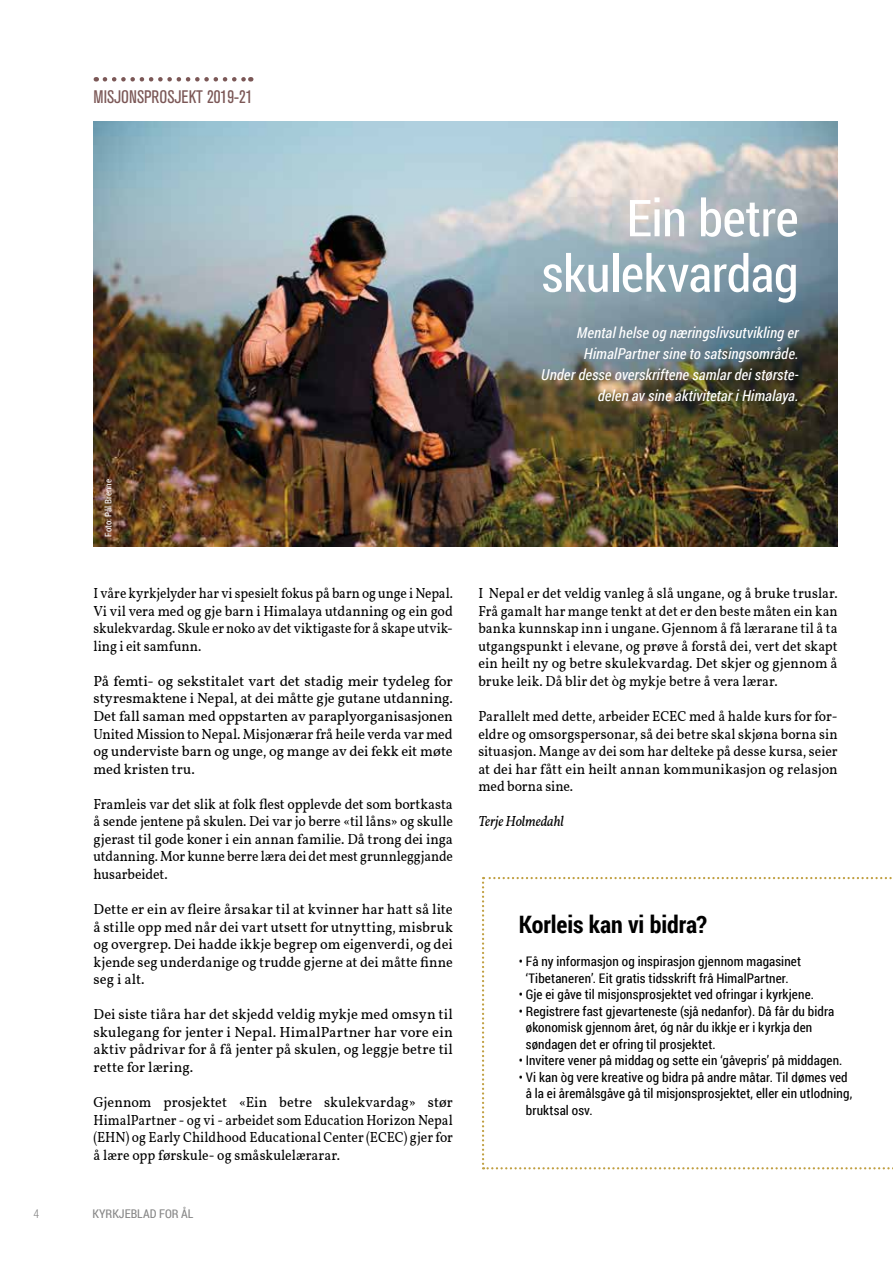
<style>
.page{position:relative;width:893px;height:1263px;background:#fff}
.page>*{position:absolute;margin:0;border:0;box-sizing:border-box;transform-origin:0 0}
.t1{font:51px/55.5px "Roboto Condensed";letter-spacing:-.01em;color:#fff;text-align:right}
.t2{font:700 24px "Roboto Condensed";letter-spacing:-.005em;color:#000}
.t3{font:condensed 18px "Akzidenz Grotesk BE";color:#7b5756}
.t4{font:italic 15px/21px "Roboto Condensed";letter-spacing:.005em;color:#fff;text-align:right}
.t5{font:14.55px/17.5px "Vollkorn";color:#000;text-align:justify}
.t6{font:14.55px/17.5px "Vollkorn";color:#000;text-align:justify;scale:.95 1}
.t7{font:14.55px/17.5px "Vollkorn";color:#000;text-align:justify;scale:.96 1}
.t8{font:14.55px/17.5px "Vollkorn";color:#000;text-align:justify;scale:.93 1}
.t9{font:italic 14.55px "Vollkorn";letter-spacing:-.005em;color:#000;scale:.95 1}
.t10{font:13.2px/16.5px "Roboto Condensed";letter-spacing:.01em;color:#000}
.t11{font:12px "Roboto Condensed";color:#878787}
.t12{font:300 12px "Roboto Condensed";color:#878787}
.t13{font:9px "Roboto Condensed";color:#fff}
</style>
<div class="page">
<img style="left:94px;top:121px;width:744px;height:425px">
<svg style="left:482px;top:877px;width:411px;height:292px"></svg>
<svg style="left:105px;top:77px;width:146px;height:5px"></svg>
<p class="t3" style="left:94px;top:87px;width:160px">MISJONSPROSJEKT 2019-21</p>
<h1 class="t1" style="left:541px;top:189px;width:259px">Ein betre skulekvardag</h1>
<p class="t4" style="left:541px;top:322px;width:259px">Mental helse og næringslivsutvikling er HimalPartner sine to satsingsområde.<br>Under desse overskriftene samlar dei største&shy;delen av sine aktivitetar i Himalaya.</p>
<p class="t13" style="left:102px;top:537px;width:59px;rotate:-90deg">Foto: Pål Brenne</p>
<p class="t8" style="left:94px;top:585px;width:388px">I våre kyrkjelyder har vi spesielt fokus på barn og unge i Nepal.<br>Vi vil vera med og gje barn i Himalaya utdanning og ein god skulekvardag. Skule er noko av det viktigaste for å skape utvik&shy;ling i eit samfunn.</p>
<p class="t5" style="left:94px;top:672px;width:361px">På femti- og sekstitalet vart det stadig meir tydeleg for styresmaktene i Nepal, at dei måtte gje gutane utdanning.<br>Det fall saman med oppstarten av paraplyorganisasjonen United Mission to Nepal. Misjonærar frå heile verda var med og underviste barn og unge, og mange av dei fekk eit møte med kristen tru.</p>
<p class="t7" style="left:94px;top:795px;width:376px">Framleis var det slik at folk flest opplevde det som bortkasta å sende jentene på skulen. Dei var jo berre «til låns» og skulle gjerast til gode koner i ein annan familie. Då trong dei inga utdanning. Mor kunne berre læra dei det mest grunnleggjande husarbeidet.</p>
<p class="t5" style="left:94px;top:901px;width:361px">Dette er ein av fleire årsakar til at kvinner har hatt så lite å stille opp med når dei vart utsett for utnytting, misbruk og overgrep. Dei hadde ikkje begrep om eigenverdi, og dei kjende seg underdanige og trudde gjerne at dei måtte finne seg i alt.</p>
<p class="t5" style="left:94px;top:1006px;width:361px">Dei siste tiåra har det skjedd veldig mykje med omsyn til skulegang for jenter i Nepal. HimalPartner har vore ein aktiv pådrivar for å få jenter på skulen, og leggje betre til rette for læring.</p>
<p class="t5" style="left:94px;top:1094px;width:361px">Gjennom prosjektet «Ein betre skulekvardag» stør HimalPartner - og vi - arbeidet som Education Horizon Nepal (EHN) og Early Childhood Educational Center (ECEC) gjer for å lære opp førskule- og småskulelærarar.</p>
<p class="t12" style="left:33px;top:1205px;width:7px">4</p>
<p class="t11" style="left:92px;top:1205px;width:102px">KYRKJEBLAD FOR ÅL</p>
<p class="t6" style="left:478px;top:585px;width:380px">I Nepal er det veldig vanleg å slå ungane, og å bruke truslar.<br>Frå gamalt har mange tenkt at det er den beste måten ein kan banka kunnskap inn i ungane. Gjennom å få lærarane til å ta utgangspunkt i elevane, og prøve å forstå dei, vert det skapt ein heilt ny og betre skulekvardag. Det skjer og gjennom å bruke leik. Då blir det òg mykje betre å vera lærar.</p>
<p class="t6" style="left:478px;top:708px;width:380px">Parallelt med dette, arbeider ECEC med å halde kurs for for&shy;eldre og omsorgspersonar, så dei betre skal skjøna borna sin situasjon. Mange av dei som har delteke på desse kursa, seier at dei har fått ein heilt annan kommunikasjon og relasjon med borna sine.</p>
<p class="t9" style="left:478px;top:811px;width:92px">Terje Holmedahl</p>
<h2 class="t2" style="left:519px;top:908px;width:190px">Korleis kan vi bidra?</h2>
<p class="t10" style="left:519px;top:953px;width:284px;text-align:center">• Få ny informasjon og inspirasjon gjennom magasinet ‘Tibetaneren’. Eit gratis tidsskrift frå HimalPartner.</p>
<p class="t10" style="left:519px;top:986px;width:297px">• Gje ei gåve til misjonsprosjektet ved ofringar i kyrkjene.</p>
<p class="t10" style="left:526px;top:1002px;width:310px;text-indent:-7px">• Registrere fast gjevarteneste (sjå nedanfor). Då får du bidra økonomisk gjennom året, óg når du ikkje er i kyrkja den søndagen det er ofring til prosjektet.</p>
<p class="t10" style="left:519px;top:1052px;width:325px">• Invitere vener på middag og sette ein ‘gåvepris’ på middagen.</p>
<p class="t10" style="left:526px;top:1068px;width:328px;text-indent:-7px">• Vi kan òg vere kreative og bidra på andre måtar. Til dømes ved å la ei åremålsgåve gå til misjonsprosjektet, eller ein utlodning, bruktsal osv.</p>
</div>
